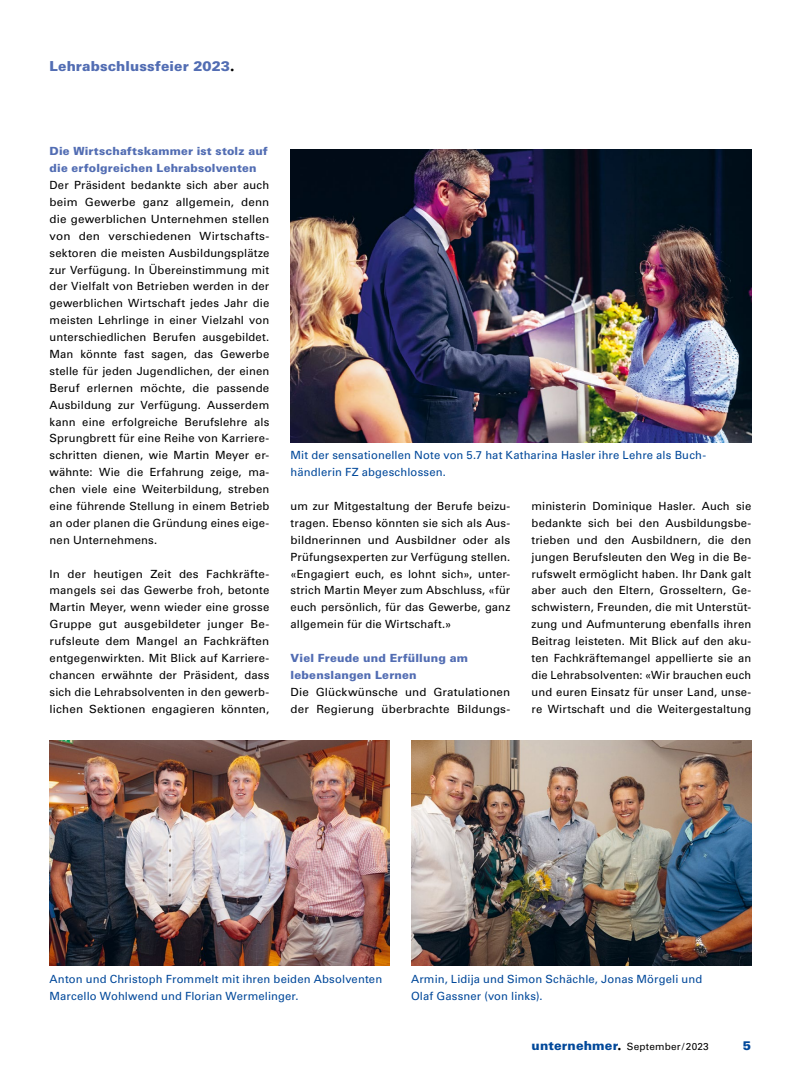
<style>
.page{position:relative;width:808px;height:1078px;background:#fff}
.page>*{position:absolute;margin:0;border:0;box-sizing:border-box;transform-origin:0 0}
.t1{font:900 13.75px "Univers LT Std";letter-spacing:.005em;color:#526db3}
.t2{font:900 12.5px "Univers LT Std";color:#00489a}
.t3{font:11.25px/16.9px "Univers LT Std";letter-spacing:.015em;color:#000;text-align:justify}
.t4{font:11.25px/16.9px "Univers LT Std";letter-spacing:.01em;color:#00489a}
.t5{font:900 11.25px/16.9px "Univers LT Std";letter-spacing:.015em;color:#526db3}
.t6{font:10px "Univers LT Std";letter-spacing:.02em;color:#000}
.s1{font-family:"Futura Std";font-weight:800;font-size:15.12px;color:#000}
.s2{font-weight:900;font-size:12.5px;color:#00489a}
.s3{font-family:"Futura Std";font-weight:800;font-size:13.75px}
</style>
<div class="page">
<img style="left:291px;top:149px;width:460px;height:293px">
<img style="left:50px;top:740px;width:340px;height:225px">
<img style="left:411px;top:740px;width:340px;height:225px">
<p class="t1" style="left:50px;top:57px;width:186px">Lehrabschlussfeier 2023<span class="s1">.</span></p>
<p class="t5" style="left:50px;top:143px;width:220px">Die Wirtschaftskammer ist stolz auf die erfolgreichen Lehrabsolventen</p>
<p class="t3" style="left:50px;top:177px;width:221px">Der Präsident bedankte sich aber auch beim Gewerbe ganz allgemein, denn die gewerblichen Unternehmen stellen von den verschiedenen Wirtschafts&shy;sektoren die meisten Ausbildungsplätze zur Verfügung. In Übereinstimmung mit der Vielfalt von Betrieben werden in der gewerblichen Wirtschaft jedes Jahr die meisten Lehrlinge in einer Vielzahl von unterschiedlichen Berufen ausgebildet.<br>Man könnte fast sagen, das Gewerbe stelle für jeden Jugendlichen, der einen Beruf erlernen möchte, die passende Ausbildung zur Verfügung. Ausserdem kann eine erfolgreiche Berufslehre als Sprungbrett für eine Reihe von Karriere&shy;schritten dienen, wie Martin Meyer er&shy;wähnte: Wie die Erfahrung zeige, ma&shy;chen viele eine Weiterbildung, streben eine führende Stellung in einem Betrieb an oder planen die Gründung eines eige&shy;nen Unternehmens.</p>
<p class="t3" style="left:50px;top:565px;width:221px">In der heutigen Zeit des Fachkräfte&shy;mangels sei das Gewerbe froh, betonte Martin Meyer, wenn wieder eine grosse Gruppe gut ausgebildeter junger Be&shy;rufsleute dem Mangel an Fachkräften entgegenwirkten. Mit Blick auf Karriere&shy;chancen erwähnte der Präsident, dass sich die Lehrabsolventen in den gewerb&shy;lichen Sektionen engagieren könnten,</p>
<p class="t4" style="left:291px;top:447px;width:416px">Mit der sensationellen Note von 5.7 hat Katharina Hasler ihre Lehre als Buch&shy;händlerin FZ abgeschlossen.</p>
<p class="t3" style="left:291px;top:497px;width:221px">um zur Mitgestaltung der Berufe beizu&shy;tragen. Ebenso könnten sie sich als Aus&shy;bildnerinnen und Ausbildner oder als Prüfungsexperten zur Verfügung stellen. «Engagiert euch, es lohnt sich», unter&shy;strich Martin Meyer zum Abschluss, «für euch persönlich, für das Gewerbe, ganz allgemein für die Wirtschaft.»</p>
<p class="t5" style="left:291px;top:649px;width:179px">Viel Freude und Erfüllung am lebenslangen Lernen</p>
<p class="t3" style="left:291px;top:683px;width:221px">Die Glückwünsche und Gratulationen der Regierung überbrachte Bildungs-</p>
<p class="t3" style="left:531px;top:497px;width:221px">ministerin Dominique Hasler. Auch sie bedankte sich bei den Ausbildungsbe&shy;trieben und den Ausbildnern, die den jungen Berufsleuten den Weg in die Be&shy;rufswelt ermöglicht haben. Ihr Dank galt aber auch den Eltern, Grosseltern, Ge&shy;schwistern, Freunden, die mit Unterstüt&shy;zung und Aufmunterung ebenfalls ihren Beitrag leisteten. Mit Blick auf den aku&shy;ten Fachkräftemangel appellierte sie an die Lehrabsolventen: «Wir brauchen euch und euren Einsatz für unser Land, unse&shy;re Wirtschaft und die Weitergestaltung</p>
<p class="t4" style="left:50px;top:970px;width:334px">Anton und Christoph Frommelt mit ihren beiden Absolventen<br>Marcello Wohlwend und Florian Wermelinger.</p>
<p class="t4" style="left:411px;top:970px;width:293px">Armin, Lidija und Simon Schächle, Jonas Mörgeli und<br>Olaf Gassner (von links).</p>
<p class="t6" style="left:531px;top:1040px;width:179px"><span class="s2">unternehmer</span><span class="s3">.</span> September/2023</p>
<p class="t2" style="left:743px;top:1037px;width:10px">5</p>
</div>
